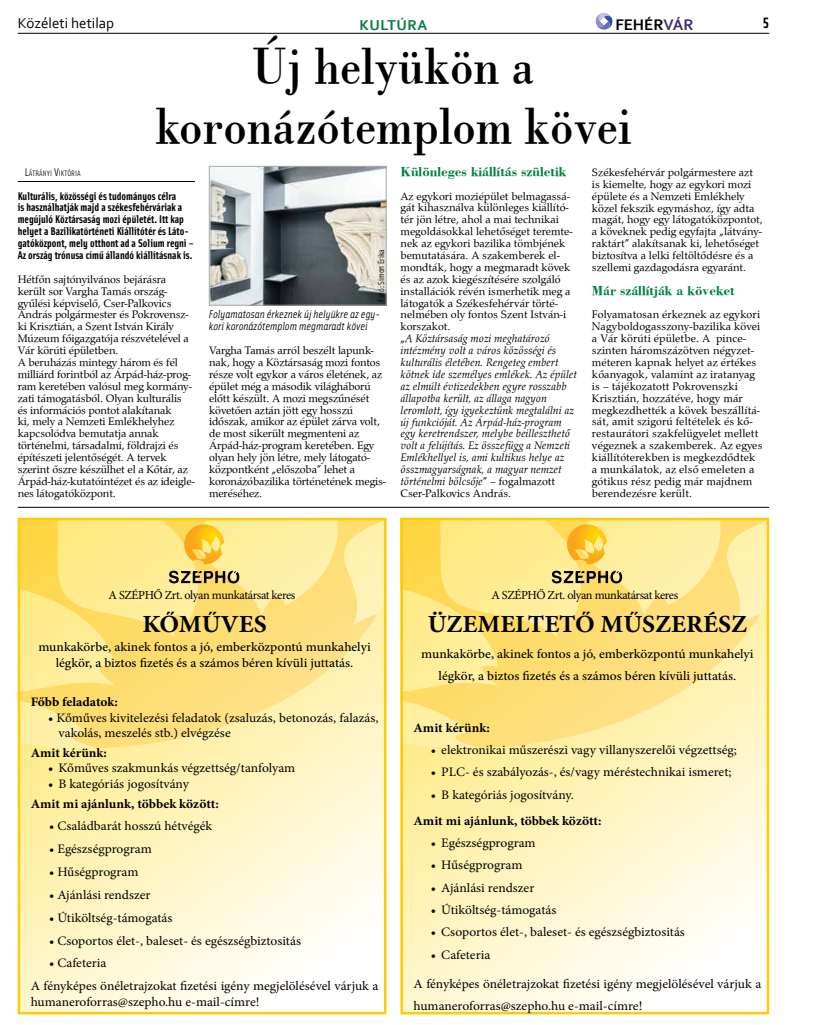
<style>
.page{position:relative;width:833px;height:1025px;background:#fff}
.page>*{position:absolute;margin:0;border:0;box-sizing:border-box;transform-origin:0 0}
.t1{font:52.5px/59.4px "Bodoni PFL";color:#000;text-align:center;scale:.9 1}
.t2{font:700 24.62px "Minion Pro";color:#000;scale:1.04 1}
.t3{font:700 16.12px "Corbel";color:#000}
.t4{font:15px "Corbel";color:#000}
.t5{font:700 15px "Corbel";letter-spacing:.04em;color:#007f3e}
.t6{font:700 15px "Solex";color:#000}
.t7{font:700 13.75px "Bodoni PFL";color:#007f3e}
.t8{font:13px/22.2px "Minion Pro";color:#000;scale:1.04 1}
.t9{font:500 13px/22.2px "Minion Pro";color:#000;text-align:center;scale:1.04 1}
.t10{font:700 13px "Minion Pro";letter-spacing:-.005em;color:#000;scale:1.04 1}
.t11{font:12.38px "Minion Pro";letter-spacing:-.03em;color:#000}
.t12{font:11.25px/11.9px "Palladius";letter-spacing:-.01em;color:#000}
.t13{font:italic 11.25px/11.9px "Palladius";color:#000}
.t14{font:11.25px/11.9px "Palladius";letter-spacing:.01em;color:#000}
.t15{font:700 11.25px/11.9px "Solex";color:#000}
.t16{font:italic 11.25px/11.9px "Solex";color:#000}
.t17{font:8.75px "Solex";color:#000}
.t18{font:7.88px "Solex";color:#000}
.s1{color:#3c316c}
.s2{font-size:11.25px}
.s3{font-style:normal}
</style>
<div class="page">
<hr style="left:18px;top:33px;width:751px;height:1px;background:#000">
<svg style="left:595px;top:13px;width:17px;height:17px"></svg>
<hr style="left:18px;top:181px;width:177px;height:1px;background:#000">
<img style="left:211px;top:168px;width:173px;height:135px">
<div style="left:209px;top:166px;width:177px;height:139px;border:1px solid #a7a9ac"></div>
<hr style="left:18px;top:507px;width:751px;height:1px;background:#000">
<svg style="left:403px;top:748px;width:363px;height:262px;background:#fff6ce"></svg>
<svg style="left:403px;top:520px;width:363px;height:228px;background:#fde589"></svg>
<div style="left:400px;top:517px;width:369px;height:496px;border:2px solid #ffcb05"></div>
<svg style="left:21px;top:748px;width:362px;height:262px;background:#fff6ce"></svg>
<svg style="left:21px;top:520px;width:362px;height:228px;background:#fde589"></svg>
<div style="left:18px;top:517px;width:368px;height:496px;border:2px solid #ffcb05"></div>
<h3 class="t4" style="left:18px;top:13px;width:98px">Közéleti hetilap</h3>
<h3 class="t5" style="left:359px;top:15px;width:70px">KULTÚRA</h3>
<h3 class="t3" style="left:615px;top:14px;width:80px">FEHÉR<span class="s1">VÁR</span></h3>
<h3 class="t6" style="left:762px;top:13px;width:8px">5</h3>
<h1 class="t1" style="left:155px;top:36px;width:530px">Új helyükön a koronázótemplom kövei</h1>
<p class="t18" style="left:25px;top:168px;width:57px"><span class="s2">L</span>ÁTRÁNYI <span class="s2">V</span>IKTÓRIA</p>
<p class="t15" style="left:18px;top:189px;width:178px">Kulturális, közösségi és tudományos célra<br>is használhatják majd a székesfehérváriak a megújuló Köztársaság mozi épületét. Itt kap helyet a Bazilikatörténeti Kiállítótér és Láto&shy;gatóközpont, mely otthont ad a Solium regni – Az ország trónusa című állandó kiállításnak is.</p>
<p class="t12" style="left:18px;top:273px;width:179px">Hétfőn sajtónyilvános bejárásra került sor Vargha Tamás ország&shy;gyűlési képviselő, Cser-Palkovics András polgármester és Pokrovensz&shy;ki Krisztián, a Szent István Király Múzeum főigazgatója részvételével a Vár körúti épületben.<br>A beruházás mintegy három és fél milliárd forintból az Árpád-ház-prog&shy;ram keretében valósul meg kormány&shy;zati támogatásból. Olyan kulturális<br>és információs pontot alakítanak<br>ki, mely a Nemzeti Emlékhelyhez kapcsolódva bemutatja annak történelmi, társadalmi, földrajzi és építészeti jelentőségét. A tervek szerint őszre készülhet el a Kőtár, az Árpád-ház-kutatóintézet és az ideigle&shy;nes látogatóközpont.</p>
<p class="t17" style="left:375px;top:302px;width:54px;rotate:-90deg">Fotó: Simon Erika</p>
<p class="t16" style="left:209px;top:308px;width:173px">Folyamatosan érkeznek új helyükre az egy&shy;kori koronázótemplom megmaradt kövei</p>
<p class="t12" style="left:209px;top:344px;width:178px">Vargha Tamás arról beszélt lapunk&shy;nak, hogy a Köztársaság mozi fontos része volt egykor a város életének, az épület még a második világháború előtt készült. A mozi megszűnését követően aztán jött egy hosszú időszak, amikor az épület zárva volt, de most sikerült megmenteni az Árpád-ház-program keretében. Egy olyan hely jön létre, mely látogató&shy;központként „előszoba” lehet a koronázóbazilika történetének megis&shy;meréséhez.</p>
<p class="t7" style="left:400px;top:162px;width:167px">Különleges kiállítás születik</p>
<p class="t13" style="left:400px;top:190px;width:178px"><span class="s3">Az egykori moziépület belmagassá&shy;gát kihasználva különleges kiállító&shy;tér jön létre, ahol a mai technikai megoldásokkal lehetőséget teremte&shy;nek az egykori bazilika tömbjének bemutatására. A szakemberek el&shy;mondták, hogy a megmaradt kövek és az azok kiegészítésére szolgáló installációk révén ismerhetik meg a látogatók a Székesfehérvár törté&shy;nelmében oly fontos Szent István-i korszakot.<br>„</span>A Köztársaság mozi meghatározó intézmény volt a város közösségi és kulturális életében. Rengeteg embert kötnek ide személyes emlékek. Az épület az elmúlt évtizedekben egyre rosszabb állapotba került, az állaga nagyon leromlott, így igyekeztünk megtalálni az új funkcióját. Az Árpád-ház-program egy keretrendszer, melybe beilleszthető volt a felújítás. Ez összefügg a Nemzeti Emlékhellyel is, ami kultikus helye az összmagyarságnak, a magyar nemzet történelmi bölcsője<span class="s3">” – fogalmazott Cser-Palkovics András.</span></p>
<p class="t12" style="left:592px;top:166px;width:172px">Székesfehérvár polgármestere azt is kiemelte, hogy az egykori mozi épülete és a Nemzeti Emlékhely közel fekszik egymáshoz, így adta magát, hogy egy látogatóközpontot, a köveknek pedig egyfajta „látvány&shy;raktárt” alakítsanak ki, lehetőséget biztosítva a lelki feltöltődésre és a szellemi gazdagodásra egyaránt.</p>
<p class="t7" style="left:592px;top:280px;width:144px">Már szállítják a köveket</p>
<p class="t14" style="left:592px;top:308px;width:172px">Folyamatosan érkeznek az egykori Nagyboldogasszony-bazilika kövei a Vár körúti épületbe. A pince&shy;szinten háromszázötven négyzet&shy;méteren kapnak helyet az értékes kőanyagok, valamint az iratanyag is – tájékozatott Pokrovenszki Krisztián, hozzátéve, hogy már megkezdhették a kövek beszállítá&shy;sát, amit szigorú feltételek és kő&shy;restaurátori szakfelügyelet mellett végeznek a szakemberek. Az egyes kiállítóterekben is megkezdődtek a munkálatok, az első emeleten a gótikus rész pedig már majdnem berendezésre került.</p>
<p class="t11" style="left:109px;top:586px;width:188px">A SZÉPHŐ Zrt. olyan munkatársat keres</p>
<h2 class="t2" style="left:142px;top:606px;width:121px">KŐMŰVES</h2>
<p class="t9" style="left:38px;top:639px;width:321px;line-height:15.9px">munkakörbe, akinek fontos a jó, emberközpontú munkahelyi légkör, a biztos fizetés és a számos béren kívüli juttatás.</p>
<p class="t10" style="left:31px;top:692px;width:85px">Főbb feladatok:</p>
<p class="t8" style="left:58px;top:709px;width:309px;line-height:15.9px;text-indent:-10px">• Kőműves kivitelezési feladatok (zsaluzás, betonozás, falazás, vakolás, meszelés stb.) elvégzése</p>
<p class="t10" style="left:31px;top:743px;width:75px">Amit kérünk:</p>
<p class="t8" style="left:48px;top:757px;width:239px">• Kőműves szakmunkás végzettség/tanfolyam</p>
<p class="t8" style="left:48px;top:772px;width:137px">• B kategóriás jogosítvány</p>
<p class="t10" style="left:31px;top:794px;width:182px">Amit mi ajánlunk, többek között:</p>
<p class="t8" style="left:49px;top:814px;width:158px">• Családbarát hosszú hétvégék</p>
<p class="t8" style="left:49px;top:837px;width:100px">• Egészségprogram</p>
<p class="t8" style="left:49px;top:860px;width:87px">• Hűségprogram</p>
<p class="t8" style="left:49px;top:883px;width:99px">• Ajánlási rendszer</p>
<p class="t8" style="left:49px;top:906px;width:120px">• Útiköltség-támogatás</p>
<p class="t8" style="left:49px;top:928px;width:244px">• Csoportos élet-, baleset- és egészségbiztositás</p>
<p class="t8" style="left:31px;top:951px;width:336px;line-height:22.8px;text-indent:18px">• Cafeteria<br>A fényképes önéletrajzokat fizetési igény megjelölésével várjuk a</p>
<p class="t8" style="left:31px;top:990px;width:222px">humaneroforras@szepho.hu e-mail-címre!</p>
<p class="t11" style="left:491px;top:586px;width:188px">A SZÉPHŐ Zrt. olyan munkatársat keres</p>
<h2 class="t2" style="left:428px;top:606px;width:308px">ÜZEMELTETŐ MŰSZERÉSZ</h2>
<p class="t9" style="left:421px;top:642px;width:321px">munkakörbe, akinek fontos a jó, emberközpontú munkahelyi légkör, a biztos fizetés és a számos béren kívüli juttatás.</p>
<p class="t10" style="left:413px;top:718px;width:75px">Amit kérünk:</p>
<p class="t8" style="left:431px;top:738px;width:296px">• elektronikai műszerészi vagy villanyszerelői végzettség;</p>
<p class="t8" style="left:431px;top:760px;width:290px">• PLC- és szabályozás-, és/vagy méréstechnikai ismeret;</p>
<p class="t8" style="left:431px;top:783px;width:139px">• B kategóriás jogosítvány.</p>
<p class="t10" style="left:413px;top:810px;width:182px">Amit mi ajánlunk, többek között:</p>
<p class="t8" style="left:431px;top:831px;width:102px">• Egészségprogram</p>
<p class="t8" style="left:431px;top:853px;width:89px">• Hűségprogram</p>
<p class="t8" style="left:431px;top:875px;width:101px">• Ajánlási rendszer</p>
<p class="t8" style="left:431px;top:898px;width:122px">• Útiköltség-támogatás</p>
<p class="t8" style="left:431px;top:920px;width:246px">• Csoportos élet-, baleset- és egészségbiztositás</p>
<p class="t8" style="left:431px;top:942px;width:59px">• Cafeteria</p>
<p class="t8" style="left:413px;top:972px;width:336px">A fényképes önéletrajzokat fizetési igény megjelölésével várjuk a humaneroforras@szepho.hu e-mail-címre!</p>
</div>
